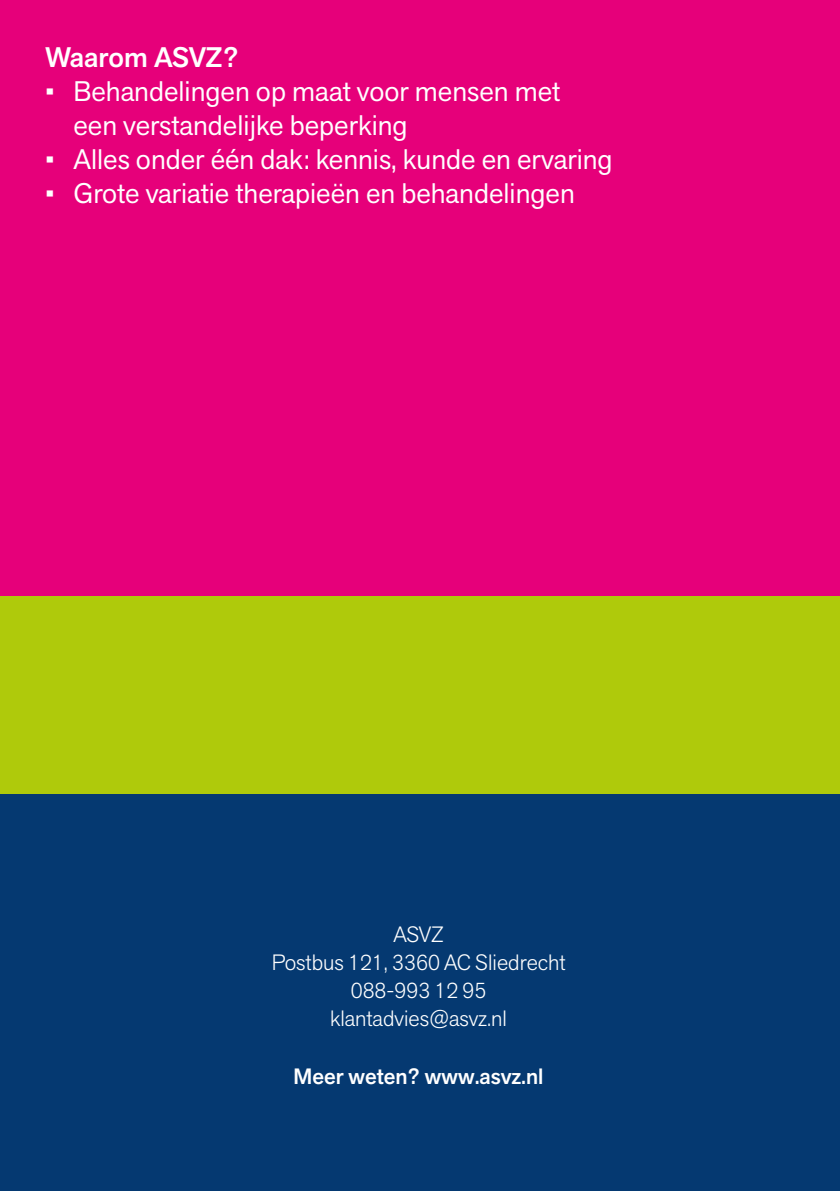
<style>
.page{position:relative;width:840px;height:1191px;background:#fff}
.page>*{position:absolute;margin:0;border:0;box-sizing:border-box;transform-origin:0 0}
.t1{font:28px/34px "Akzid Grtsk Next";color:#fff}
.t2{font:500 28px "Akzid Grtsk Next";letter-spacing:-.01em;color:#fff}
.t3{font:300 22px/28px "Akzid Grtsk Next";color:#fff;text-align:center}
.t4{font:500 22px "Akzid Grtsk Next";color:#fff}
</style>
<div class="page">
<div style="left:0;top:794px;width:839px;height:397px;background:#053971"></div>
<div style="left:0;top:595px;width:839px;height:199px;background:#afca0b"></div>
<div style="left:0;top:0;width:839px;height:595px;background:#e6007a"></div>
<p class="t2" style="left:45px;top:39px;width:194px">Waarom ASVZ?</p>
<p class="t1" style="left:73px;top:74px;width:488px;text-indent:-28px">• Behandelingen op maat voor mensen met een verstandelijke beperking</p>
<p class="t1" style="left:45px;top:142px;width:568px">• Alles onder één dak: kennis, kunde en ervaring</p>
<p class="t1" style="left:45px;top:176px;width:530px">• Grote variatie therapieën en behandelingen</p>
<p class="t3" style="left:271px;top:919px;width:295px">ASVZ<br>Postbus 121, 3360 AC Sliedrecht<br>088-993 12 95 klantadvies@asvz.nl</p>
<p class="t4" style="left:293px;top:1061px;width:251px">Meer weten? www.asvz.nl</p>
</div>
